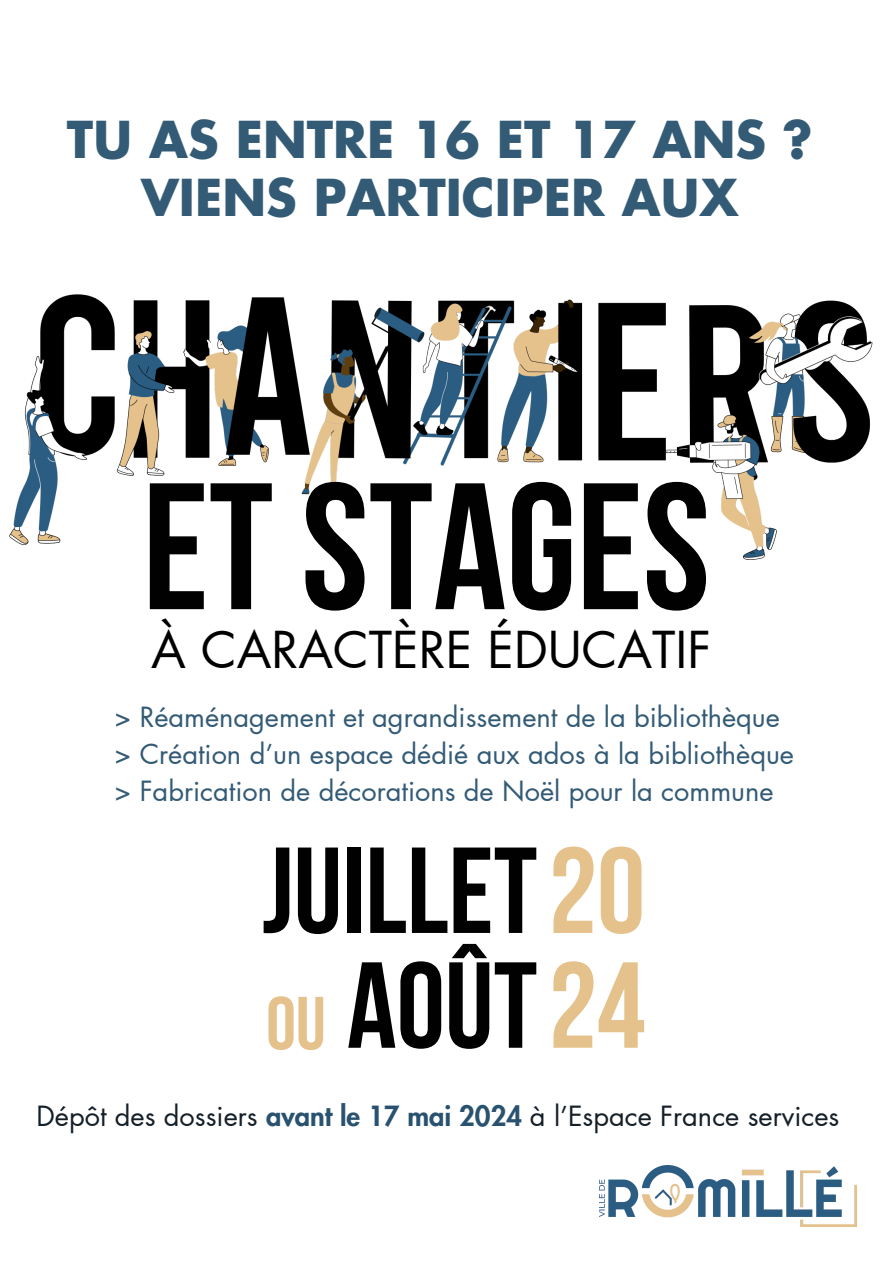
<style>
.page{position:relative;width:894px;height:1264px;background:#fff}
.page>*{position:absolute;margin:0;border:0;box-sizing:border-box;transform-origin:0 0}
.t1{font:179.7px "Bebas Neue Cyrillic";color:#010101}
.t2{font:121.95px/114.8px "Bebas Neue Cyrillic";color:#010101;text-align:right}
.t3{font:75px "Bebas Neue Cyrillic";color:#e5c18c}
.t4{font:700 49.65px "Futura LT Pro";color:#335b76}
.t5{font:49.65px "Futura LT Pro";color:#010101}
.t6{font:27.15px "Futura LT Pro";color:#335b76}
.t7{font:27.15px "Futura LT Pro";color:#151f28}
.s1{color:#e5c18c}
.s2{font-weight:800;color:#28526f}
</style>
<div class="page">
<img style="left:9px;top:294px;width:864px;height:266px">
<img style="left:599px;top:1165px;width:257px;height:61px">
<p class="t4" style="left:67px;top:117px;width:747px">TU AS ENTRE 16 ET 17 ANS ?</p>
<h1 class="t4" style="left:141px;top:175px;width:599px">VIENS PARTICIPER AUX</h1>
<h5 class="t1" style="left:143px;top:474px;width:569px">ETSTAGES</h5>
<p class="t5" style="left:151px;top:627px;width:561px">À CARACTÈRE ÉDUCATIF</p>
<p class="t6" style="left:114px;top:704px;width:666px">&gt; Réaménagement et agrandissement de la bibliothèque</p>
<p class="t6" style="left:114px;top:741px;width:680px">&gt; Création d’un espace dédié aux ados à la bibliothèque</p>
<h2 class="t6" style="left:114px;top:778px;width:660px">&gt; Fabrication de décorations de Noël pour la commune</h2>
<h3 class="t2" style="left:262px;top:845px;width:384px">JUILLET<span class="s1">20<br></span>AOÛT<span class="s1">24</span></h3>
<p class="t3" style="left:266px;top:993px;width:61px">OU</p>
<p class="t7" style="left:37px;top:1103px;width:804px">Dépôt des dossiers <span class="s2">avant le 17 mai 2024</span> à l’Espace France services</p>
</div>
